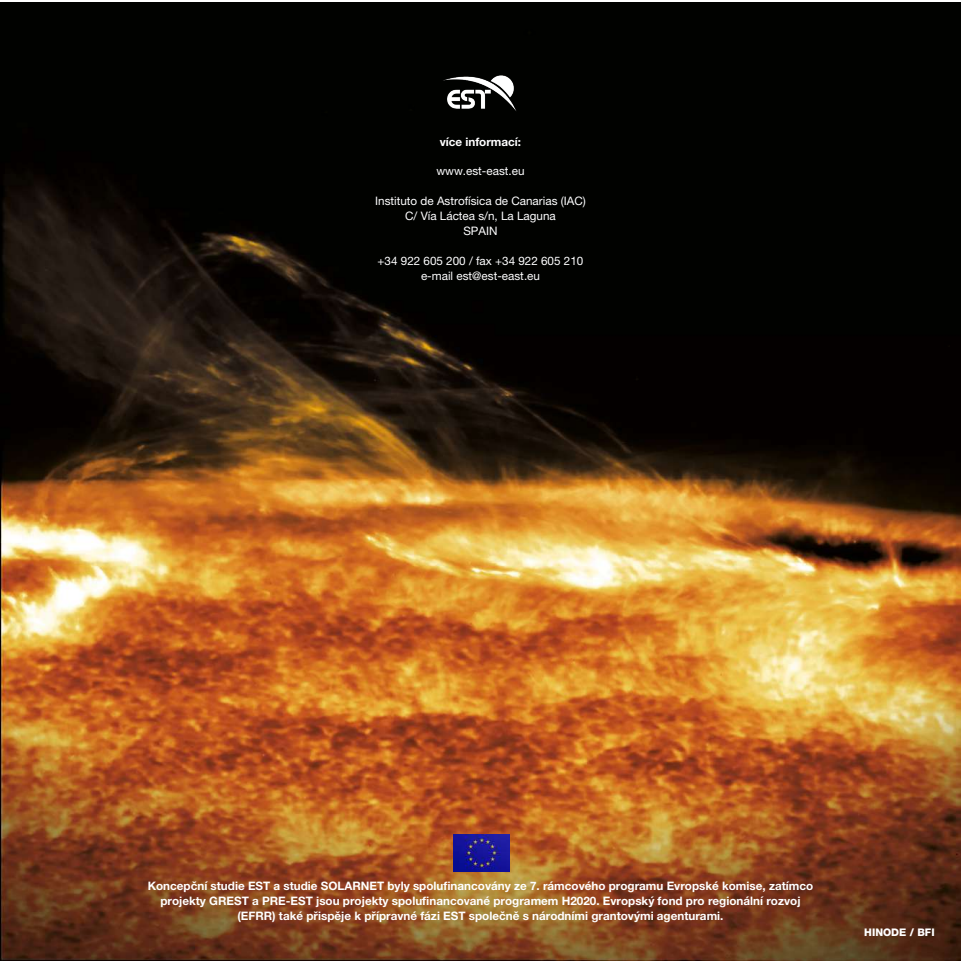
<style>
.page{position:relative;width:961px;height:961px;background:#fff}
.page>*{position:absolute;margin:0;border:0;box-sizing:border-box;transform-origin:0 0}
.t1{font:700 11.7px/15px "Helvetica Neue LT Pro";color:#fff;text-align:center}
.t2{font:11.7px/14.9px "Helvetica Neue LT Pro";color:#fff;text-align:center}
.t3{font:800 10.5px "Helvetica Neue LT Std";color:#fff}
</style>
<div class="page">
<img style="left:0;top:2px;width:961px;height:959px">
<img style="left:454px;top:834px;width:55px;height:38px">
<img style="left:442px;top:74px;width:74px;height:37px">
<p class="t1" style="left:440px;top:134px;width:83px">více informací:</p>
<p class="t2" style="left:436px;top:164px;width:90px">www.est-east.eu</p>
<p class="t2" style="left:375px;top:193px;width:212px">Instituto de Astrofísica de Canarias (IAC)<br>C/ Vía Láctea s/n, La Laguna<br>SPAIN</p>
<p class="t2" style="left:378px;top:253px;width:207px">+34 922 605 200 / fax +34 922 605 210 e-mail est@est-east.eu</p>
<p class="t1" style="left:148px;top:878px;width:667px">Koncepční studie EST a studie SOLARNET byly spolufinancovány ze 7. rámcového programu Evropské komise, zatímco projekty GREST a PRE-EST jsou projekty spolufinancované programem H2020. Evropský fond pro regionální rozvoj (EFRR) také přispěje k přípravné fázi EST společně s národními grantovými agenturami.</p>
<p class="t3" style="left:864px;top:926px;width:72px">HINODE / BFI</p>
</div>
